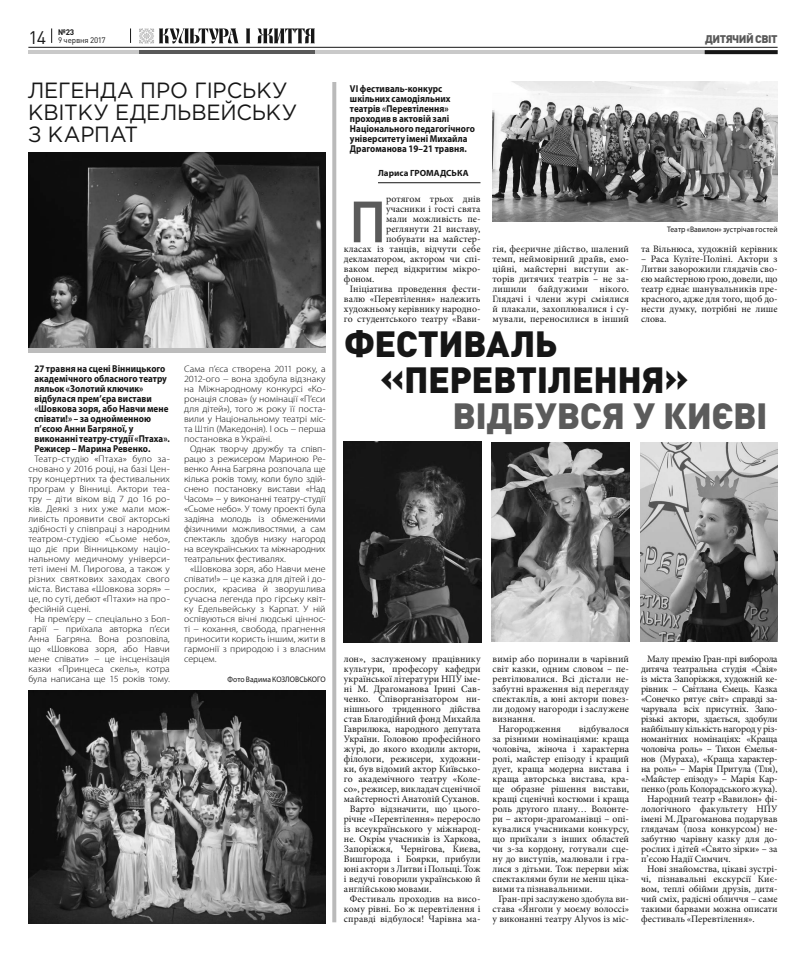
<style>
.page{position:relative;width:806px;height:964px;background:#fff}
.page>*{position:absolute;margin:0;border:0;box-sizing:border-box;transform-origin:0 0}
.BUKVICA{font:600 60.3px "Myriad Pro";color:#5b5b5b;scale:.89 1}
.ZAGOLOVOK_1{font:900 36px "DIN Pro";letter-spacing:-.015em;color:#161616}
.ZAGOLOVOK_1-2{font:900 36px "DIN Pro";letter-spacing:-.01em;color:#5b5b5b}
.PODZAGOLOVOK_2{font:22px/22px "Gotham Pro";letter-spacing:-.005em;color:#161616;scale:.96 1}
.t1{font:18px "DIN Pro";color:#161616}
.naz_Rubriki{font:900 11px "DIN Pro";letter-spacing:-.045em;color:#595959}
.КЖ_текст_9_10___Bold{font:700 10px/10px "Myriad Pro";letter-spacing:.005em;color:#161616;scale:.9 1}
.КЖ_текст_9_10{font:9.8px/10px "Minion Pro";color:#161616;text-align:justify}
.BUKVICA-2{font:9.8px "Minion Pro";color:#161616}
.KOLONKA_osn{font:300 semi-condensed 9.4px/10px "Myriad Pro";color:#161616;text-align:justify;scale:1.16 1}
.КЖ_АВТОР_Верх{font:700 9px "Myriad Pro";letter-spacing:.01em;color:#161616}
.КЖ_АВТОР_низ{font:8px "Myriad Pro";letter-spacing:.005em;color:#161616;scale:.95 1}
.t2{font:8px "DIN Pro";letter-spacing:-.015em;color:#161616}
.t3{font:700 8px "DIN Pro";color:#161616}
</style>
<div class="page">
<svg style="left:139px;top:28px;width:176px;height:16px"></svg>
<hr style="left:28px;top:47px;width:749px;height:1px;background:#161616">
<svg style="left:51px;top:28px;width:1px;height:15px"></svg>
<svg style="left:130px;top:28px;width:1px;height:15px"></svg>
<hr style="left:28px;top:50px;width:749px;height:4px;background:#c9c9c9">
<hr style="left:139px;top:50px;width:176px;height:4px;background:#595959">
<svg style="left:332px;top:82px;width:4px;height:840px;background:#bfbfbf"></svg>
<svg style="left:704px;top:50px;width:73px;height:4px"></svg>
<hr style="left:378px;top:183px;width:102px;height:1px;background:#161616">
<img style="left:492px;top:82px;width:285px;height:140px">
<img style="left:343px;top:442px;width:137px;height:200px">
<img style="left:491px;top:442px;width:138px;height:200px">
<img style="left:640px;top:443px;width:137px;height:199px">
<img style="left:28px;top:691px;width:297px;height:233px">
<div style="left:28px;top:152px;width:298px;height:201px;background:#bcbcbc"></div>
<img style="left:28px;top:152px;width:298px;height:196px">
<h3 class="t1" style="left:28px;top:25px;width:19px">14</h3>
<p class="t3" style="left:58px;top:27px;width:18px">№23</p>
<p class="t2" style="left:58px;top:35px;width:49px">9 червня 2017</p>
<p class="naz_Rubriki" style="left:704px;top:32px;width:74px">ДИТЯЧИЙ СВІТ</p>
<p class="КЖ_текст_9_10___Bold" style="left:350px;top:84px;width:140px">VI фестиваль-конкурс шкільних самодіяльних театрів «Перевтілення» проходив в актовій залі<br>Національного педагогічного університету імені Михайла<br>Драгоманова 19–21 травня.</p>
<p class="КЖ_АВТОР_Верх" style="left:378px;top:167px;width:92px">Лариса ГРОМАДСЬКА</p>
<p class="BUKVICA" style="left:350px;top:184px;width:42px">П</p>
<p class="PODZAGOLOVOK_2" style="left:28px;top:79px;width:281px">ЛЕГЕНДА ПРО ГІРСЬКУ<br>КВІТКУ ЕДЕЛЬВЕЙСЬКУ<br>З КАРПАТ</p>
<p class="BUKVICA-2" style="left:386px;top:193px;width:96px">ротягом трьох днів</p>
<p class="BUKVICA-2" style="left:386px;top:203px;width:96px">учасники і гості свята</p>
<p class="BUKVICA-2" style="left:386px;top:213px;width:96px">мали можливість пе-</p>
<p class="BUKVICA-2" style="left:386px;top:223px;width:96px">реглянути 21 виставу,</p>
<p class="BUKVICA-2" style="left:386px;top:232px;width:96px">побувати на майстер-</p>
<p class="BUKVICA-2" style="left:344px;top:242px;width:138px">класах із танців, відчути себе</p>
<p class="BUKVICA-2" style="left:344px;top:252px;width:138px">декламатором, актором чи спі-</p>
<p class="BUKVICA-2" style="left:344px;top:262px;width:138px">ваком перед відкритим мікро-</p>
<p class="BUKVICA-2" style="left:344px;top:272px;width:32px">фоном.</p>
<p class="КЖ_текст_9_10" style="left:344px;top:284px;width:138px;text-indent:6px">Ініціатива проведення фести&shy;валю «Перевтілення» належить художньому керівнику народно&shy;го студентського театру «Вави-</p>
<p class="КЖ_АВТОР_низ" style="left:666px;top:225px;width:118px">Театр «Вавилон» зустрічав гостей</p>
<p class="КЖ_текст_9_10" style="left:492px;top:244px;width:138px">гія, феєричне дійство, шалений темп, неймовірний драйв, емо&shy;ційні, майстерні виступи ак&shy;торів дитячих театрів – не за&shy;лишили байдужими нікого.<br>Глядачі і члени журі сміялися й плакали, захоплювалися і су&shy;мували, переносилися в інший</p>
<p class="КЖ_текст_9_10" style="left:640px;top:244px;width:138px">та Вільнюса, художній керівник</p>
<p class="КЖ_текст_9_10" style="left:640px;top:254px;width:138px">– Раса Куліте-Поліні. Актори з Литви заворожили глядачів сво&shy;єю майстерною грою, довели, що театр єднає шанувальників пре&shy;красного, адже для того, щоб до&shy;нести думку, потрібні не лише слова.</p>
<p class="КЖ_текст_9_10___Bold" style="left:34px;top:364px;width:152px">27 травня на сцені Вінницького академічного обласного театру ляльок «Золотий ключик» відбулася прем’єра вистави «Шовкова зоря, або Навчи мене співати!» – за однойменною п’єсою Анни Багряної, у виконанні театру-студії «Птаха».<br>Режисер – Марина Ревенко.</p>
<p class="KOLONKA_osn" style="left:28px;top:454px;width:123px;text-indent:6px">Театр-студію «Птаха» було за&shy;сновано у 2016 році, на базі Цен&shy;тру концертних та фестивальних програм у Вінниці. Актори теа&shy;тру – діти віком від 7 до 16 ро&shy;ків. Деякі з них уже мали мож&shy;ливість проявити свої акторські здібності у співпраці з народним театром-студією «Сьоме небо», що діє при Вінницькому націо&shy;нальному медичному універси&shy;теті імені М. Пирогова, а також у різних святкових заходах свого міста. Вистава «Шовкова зоря» – це, по суті, дебют «Птахи» на про&shy;фесійній сцені.</p>
<p class="KOLONKA_osn" style="left:28px;top:614px;width:123px;text-indent:6px">На прем’єру – спеціально з Бол&shy;гарії – приїхала авторка п’єси Анна Багряна. Вона розповіла, що «Шовкова зоря, або Навчи мене співати» – це інсценізація казки «Принцеса скель», котра була написана ще 15 років тому.</p>
<p class="KOLONKA_osn" style="left:184px;top:364px;width:123px">Сама п’єса створена 2011 року, а 2012-ого – вона здобула відзнаку на Міжнародному конкурсі «Ко&shy;ронація слова» (у номінації «П’єси для дітей»), того ж року її поста&shy;вили у Національному театрі міс&shy;та Штіп (Македонія). І ось – перша постановка в Україні.</p>
<p class="KOLONKA_osn" style="left:184px;top:444px;width:123px;text-indent:6px">Однак творчу дружбу та співп&shy;рацю з режисером Мариною Ре&shy;венко Анна Багряна розпочала ще кілька років тому, коли було здій&shy;снено постановку вистави «Над Часом» – у виконанні театру-студії «Сьоме небо». У тому проекті була задіяна молодь із обмеженими фізичними можливостями, а сам спектакль здобув низку нагород на всеукраїнських та міжнародних театральних фестивалях.</p>
<p class="KOLONKA_osn" style="left:184px;top:564px;width:123px;text-indent:6px">«Шовкова зоря, або Навчи мене співати!» – це казка для дітей і до&shy;рослих, красива й зворушлива сучасна легенда про гірську квіт&shy;ку Едельвейську з Карпат. У ній оспівуються вічні людські ціннос&shy;ті – кохання, свобода, прагнення приносити користь іншим, жити в гармонії з природою і з власним серцем.</p>
<p class="КЖ_АВТОР_низ" style="left:227px;top:675px;width:105px">Фото Вадима КОЗЛОВСЬКОГО</p>
<p class="ZAGOLOVOK_1" style="left:344px;top:319px;width:214px">ФЕСТИВАЛЬ</p>
<p class="ZAGOLOVOK_1" style="left:380px;top:355px;width:310px">«ПЕРЕВТІЛЕННЯ»</p>
<p class="ZAGOLOVOK_1-2" style="left:452px;top:391px;width:316px">ВІДБУВСЯ У КИЄВІ</p>
<p class="КЖ_текст_9_10" style="left:344px;top:654px;width:138px">лон», заслуженому працівнику культури, професору кафедри української літератури НПУ іме&shy;ні М. Драгоманова Ірині Сав&shy;ченко. Співорганізатором ни&shy;нішнього триденного дійства став Благодійний фонд Михайла Гаврилюка, народного депутата України. Головою професійного журі, до якого входили актори, філологи, режисери, художни&shy;ки, був відомий актор Київсько&shy;го академічного театру «Коле&shy;со», режисер, викладач сценічної майстерності Анатолій Суханов.</p>
<p class="КЖ_текст_9_10" style="left:344px;top:804px;width:138px;text-indent:6px">Варто відзначити, що цього&shy;річне «Перевтілення» переросло із всеукраїнського у міжнарод&shy;не. Окрім учасників із Харкова, Запоріжжя, Чернігова, Києва, Вишгорода і Боярки, прибули юні актори з Литви і Польщі. Тож і ведучі говорили українською й англійською мовами.</p>
<p class="КЖ_текст_9_10" style="left:344px;top:894px;width:138px;text-indent:6px">Фестиваль проходив на висо&shy;кому рівні. Бо ж перевтілення і справді відбулося! Чарівна ма-</p>
<p class="КЖ_текст_9_10" style="left:492px;top:654px;width:138px">вимір або поринали в чарівний світ казки, одним словом – пе&shy;ревтілювалися. Всі дістали не&shy;забутні враження від перегляду спектаклів, а юні актори повез&shy;ли додому нагороди і заслужене визнання.</p>
<p class="КЖ_текст_9_10" style="left:498px;top:724px;width:64px">Нагородження</p>
<p class="КЖ_текст_9_10" style="left:492px;top:724px;width:138px;text-indent:86px">відбувалося за різними номінаціями: краща чоловіча, жіноча і характерна ролі, майстер епізоду і кращий дует, краща модерна вистава і краща авторська вистава, кра&shy;ще образне рішення вистави, кращі сценічні костюми і краща роль другого плану… Волонте&shy;ри – актори-драгоманівці – опі&shy;кувалися учасниками конкурсу, що приїхали з інших областей чи з-за кордону, готували сце&shy;ну до виступів, малювали і гра&shy;лися з дітьми. Тож перерви між спектаклями були не менш ціка&shy;вими та пізнавальними.</p>
<p class="КЖ_текст_9_10" style="left:492px;top:894px;width:138px;text-indent:6px">Гран-прі заслужено здобула ви&shy;става «Янголи у моєму волоссі» у виконанні театру Alyvos із міс-</p>
<p class="КЖ_текст_9_10" style="left:640px;top:654px;width:138px;text-indent:6px">Малу премію Гран-прі виборола дитяча театральна студія «Свія» із міста Запоріжжя, художній ке&shy;рівник – Світлана Ємець. Казка «Сонечко рятує світ» справді за&shy;чарувала всіх присутніх. Запо&shy;різькі актори, здається, здобули найбільшу кількість нагород у різ&shy;номанітних номінаціях: «Краща чоловіча роль» – Тихон Ємелья&shy;нов (Мураха), «Краща характер&shy;на роль» – Марія Притула (Тля), «Майстер епізоду» – Марія Кар&shy;пенко (роль Колорадського жука).</p>
<p class="КЖ_текст_9_10" style="left:640px;top:794px;width:138px;text-indent:6px">Народний театр «Вавилон» фі&shy;лологічного факультету НПУ імені М.Драгоманова подарував глядачам (поза конкурсом) не&shy;забутню чарівну казку для до&shy;рослих і дітей «Свято зірки» – за п’єсою Надії Симчич.</p>
<p class="КЖ_текст_9_10" style="left:640px;top:864px;width:138px;text-indent:6px">Нові знайомства, цікаві зустрі&shy;чі, пізнавальні екскурсії Киє&shy;вом, теплі обійми друзів, дитя&shy;чий сміх, радісні обличчя – саме такими барвами можна описати фестиваль «Перевтілення».</p>
</div>
